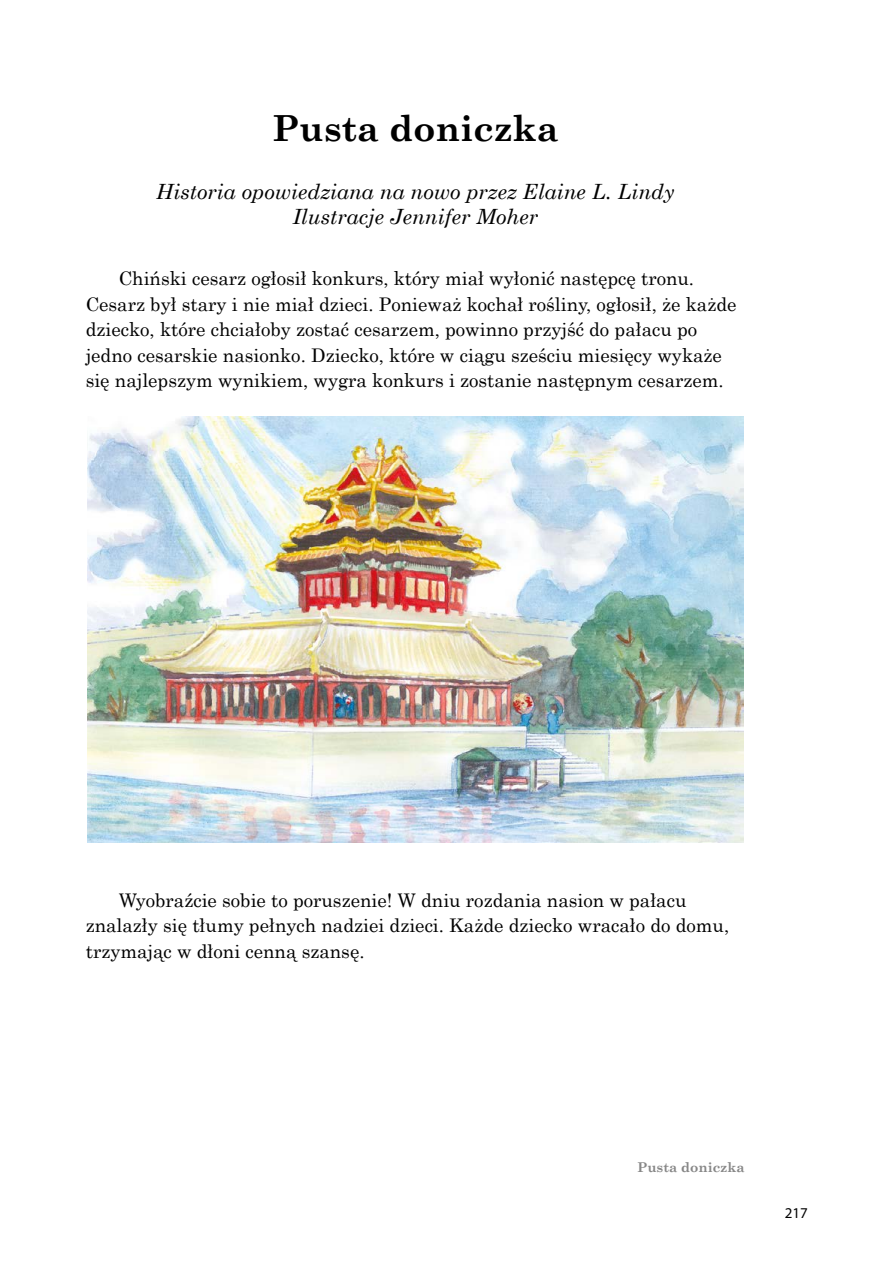
<style>
.page{position:relative;width:893px;height:1263px;background:#fff}
.page>*{position:absolute;margin:0;border:0;box-sizing:border-box;transform-origin:0 0}
.t1{font:700 36px "Century Schoolbook";color:#000}
.t2{font:italic 21px/25.2px "Century Schoolbook";color:#000;text-align:center}
.t3{font:18.75px/25.5px "Century Schoolbook";color:#000}
.t4{font:15px "Myriad Pro";color:#000}
.t5{font:700 13.5px "Century Schoolbook";color:#878787}
</style>
<div class="page">
<img style="left:87px;top:417px;width:656px;height:426px">
<p class="t1" style="left:272px;top:100px;width:288px">Pusta doniczka</p>
<p class="t2" style="left:156px;top:178px;width:520px">Historia opowiedziana na nowo przez Elaine L. Lindy<br>Ilustracje Jennifer Moher</p>
<p class="t3" style="left:86px;top:264px;width:652px;text-indent:33px">Chiński cesarz ogłosił konkurs, który miał wyłonić następcę tronu.<br>Cesarz był stary i nie miał dzieci. Ponieważ kochał rośliny, ogłosił, że każde dziecko, które chciałoby zostać cesarzem, powinno przyjść do pałacu po jedno cesarskie nasionko. Dziecko, które w ciągu sześciu miesięcy wykaże się najlepszym wynikiem, wygra konkurs i zostanie następnym cesarzem.</p>
<p class="t3" style="left:86px;top:885px;width:645px;text-indent:33px">Wyobraźcie sobie to poruszenie! W dniu rozdania nasion w pałacu znalazły się tłumy pełnych nadziei dzieci. Każde dziecko wracało do domu, trzymając w dłoni cenną szansę.</p>
<p class="t5" style="left:637px;top:1157px;width:109px">Pusta doniczka</p>
<p class="t4" style="left:785px;top:1203px;width:25px">217</p>
</div>
